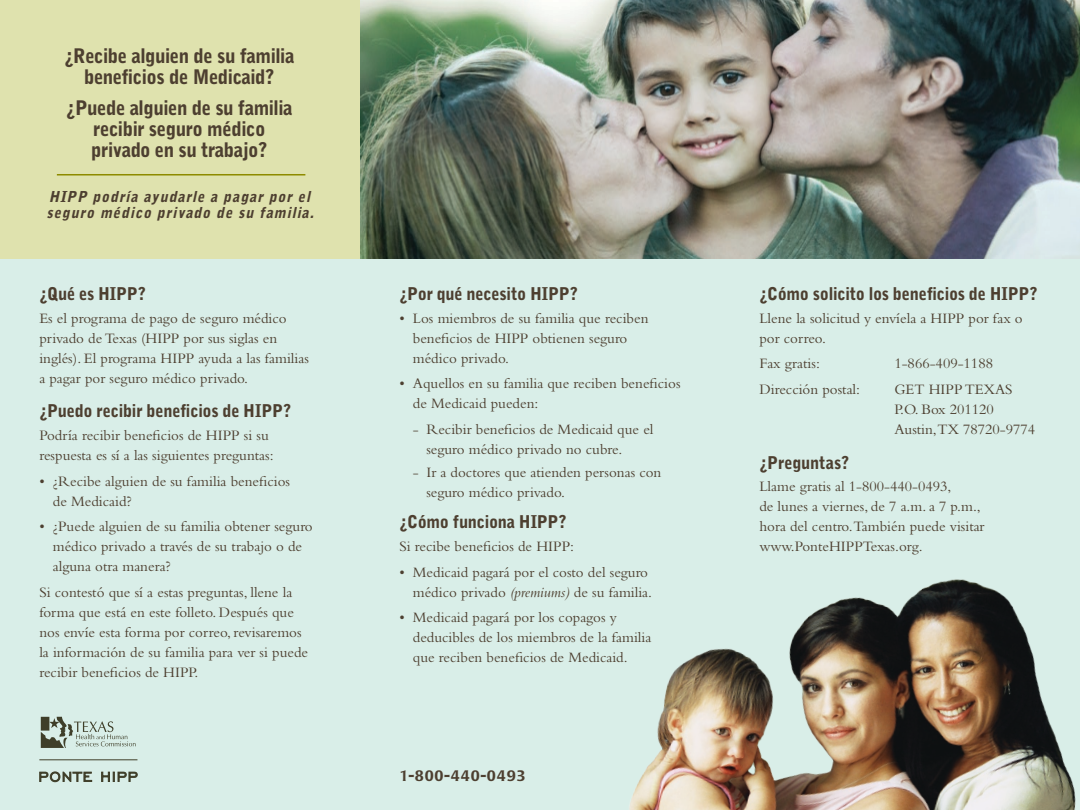
<style>
.page{position:relative;width:1080px;height:810px;background:#fff}
.page>*{position:absolute;margin:0;border:0;box-sizing:border-box;transform-origin:0 0}
.t1{font:900 20px/21.2px "Bell Gothic";letter-spacing:-.025em;color:#4d3f30;text-align:center;scale:.94 1}
.t2{font:900 17.5px "Bell Gothic";letter-spacing:-.015em;color:#4d3f30;scale:.94 1}
.t3{font:15px/20px "Bembo Std";color:#4d3f30}
.t4{font:italic 900 15px/16.2px "Bell Gothic";color:#4d3f30;scale:.95 1}
.t5{font:500 15px "Poppl Laudatio";letter-spacing:.06em;color:#4d3f30}
.s1{font-style:italic}
</style>
<div class="page">
<div style="left:0;top:0;width:360px;height:810px;background:#d9eee8"></div>
<div style="left:360px;top:0;width:360px;height:810px;background:#d9eee8"></div>
<div style="left:0;top:0;width:360px;height:259px;background:#dfe2ae"></div>
<div style="left:720px;top:0;width:360px;height:810px;background:#d9eee8"></div>
<img style="left:360px;top:0;width:720px;height:259px">
<hr style="left:57px;top:174px;width:248px;height:2px;background:#8e8b00">
<hr style="left:39px;top:759px;width:98px;height:1px;background:#3f3e29">
<svg style="left:41px;top:717px;width:95px;height:31px"></svg>
<svg style="left:39px;top:772px;width:99px;height:10px"></svg>
<img style="left:629px;top:579px;width:447px;height:231px">
<h1 class="t1" style="left:64px;top:46px;width:246px">¿Recibe alguien de su familia beneficios de Medicaid?</h1>
<h1 class="t1" style="left:66px;top:97px;width:242px">¿Puede alguien de su familia recibir seguro médico privado en su trabajo?</h1>
<p class="t4" style="left:46px;top:188px;width:287px">HIPP podría ayudarle a pagar por el seguro médico privado de su familia.</p>
<p class="t2" style="left:39px;top:284px;width:115px">¿Qué es HIPP?</p>
<p class="t3" style="left:39px;top:308px;width:271px">Es el programa de pago de seguro médico privado de Texas (HIPP por sus siglas en inglés). El programa HIPP ayuda a las familias a pagar por seguro médico privado.</p>
<p class="t2" style="left:39px;top:401px;width:269px">¿Puedo recibir beneficios de HIPP?</p>
<p class="t3" style="left:39px;top:425px;width:236px">Podría recibir beneficios de HIPP si su respuesta es sí a las siguientes preguntas:</p>
<p class="t3" style="left:53px;top:471px;width:239px;text-indent:-13px">• ¿Recibe alguien de su familia beneficios de Medicaid?</p>
<p class="t3" style="left:53px;top:516px;width:261px;text-indent:-13px">• ¿Puede alguien de su familia obtener seguro médico privado a través de su trabajo o de alguna otra manera?</p>
<p class="t3" style="left:39px;top:582px;width:270px">Si contestó que sí a estas preguntas, llene la forma que está en este folleto. Después que nos envíe esta forma por correo, revisaremos la información de su familia para ver si puede recibir beneficios de HIPP.</p>
<p class="t2" style="left:399px;top:284px;width:192px">¿Por qué necesito HIPP?</p>
<p class="t3" style="left:413px;top:308px;width:237px;text-indent:-13px">• Los miembros de su familia que reciben beneficios de HIPP obtienen seguro médico privado.</p>
<p class="t3" style="left:413px;top:373px;width:269px;text-indent:-13px">• Aquellos en su familia que reciben beneficios de Medicaid pueden:</p>
<p class="t3" style="left:426px;top:419px;width:229px">Recibir beneficios de Medicaid que el seguro médico privado no cubre.</p>
<p class="t3" style="left:426px;top:462px;width:237px">Ir a doctores que atienden personas con seguro médico privado.</p>
<p class="t2" style="left:399px;top:512px;width:180px">¿Cómo funciona HIPP?</p>
<p class="t3" style="left:399px;top:536px;width:176px">Si recibe beneficios de HIPP:</p>
<p class="t3" style="left:399px;top:562px;width:254px;text-align:right">• Medicaid pagará por el costo del seguro médico privado <span class="s1">(premiums)</span> de su familia.</p>
<p class="t3" style="left:413px;top:607px;width:240px;text-indent:-14px">• Medicaid pagará por los copagos y deducibles de los miembros de la familia que reciben beneficios de Medicaid.</p>
<p class="t3" style="left:413px;top:419px;width:7px">-</p>
<p class="t3" style="left:413px;top:462px;width:7px">-</p>
<p class="t5" style="left:399px;top:768px;width:128px">1-800-440-0493</p>
<p class="t2" style="left:759px;top:284px;width:298px">¿Cómo solicito los beneficios de HIPP?</p>
<p class="t3" style="left:759px;top:308px;width:265px">Llene la solicitud y envíela a HIPP por fax o por correo.</p>
<p class="t3" style="left:759px;top:353px;width:62px">Fax gratis:</p>
<p class="t3" style="left:894px;top:353px;width:100px">1-866-409-1188</p>
<p class="t3" style="left:759px;top:379px;width:102px">Dirección postal:</p>
<p class="t3" style="left:894px;top:379px;width:142px">GET HIPP TEXAS<br>P.O. Box 201120<br>Austin,TX 78720-9774</p>
<p class="t2" style="left:759px;top:452px;width:97px">¿Preguntas?</p>
<p class="t3" style="left:759px;top:476px;width:227px">Llame gratis al 1-800-440-0493,<br>de lunes a viernes, de 7 a.m. a 7 p.m., hora del centro.También puede visitar www.PonteHIPPTexas.org.</p>
</div>
